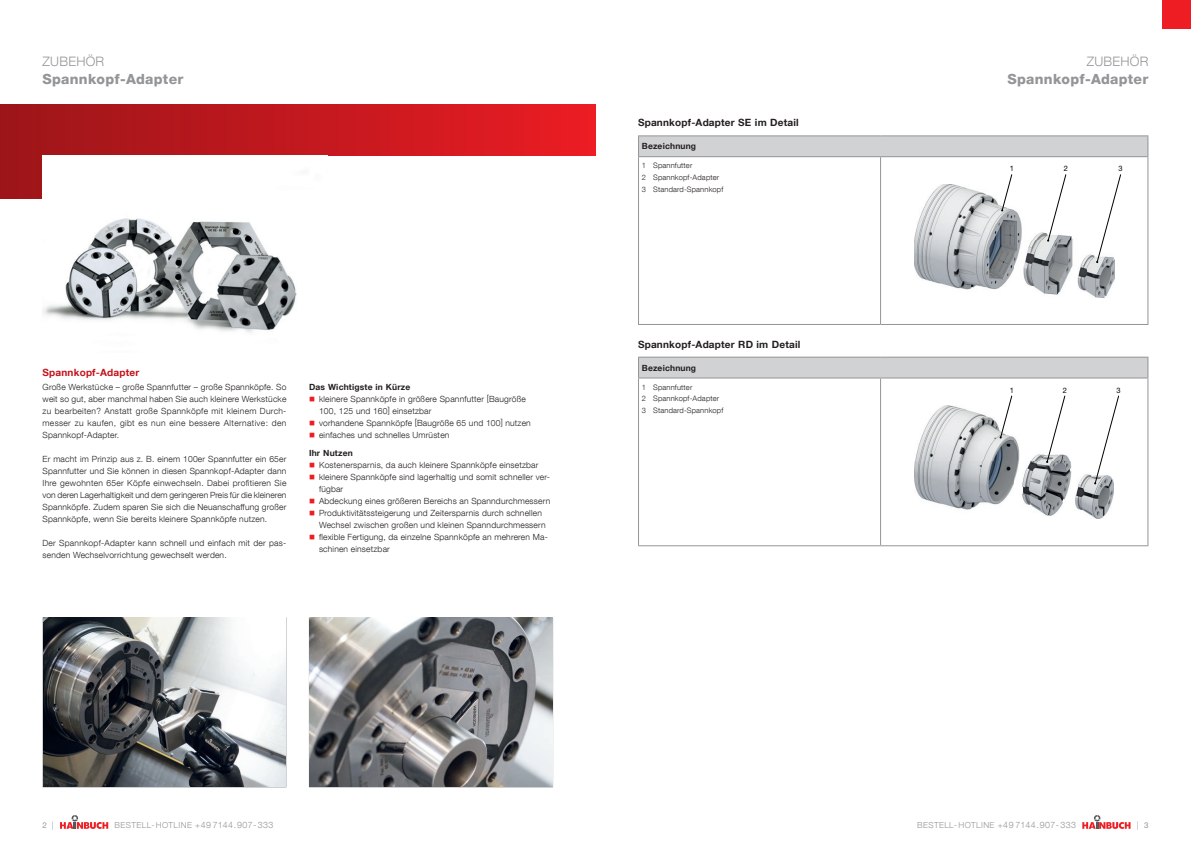
<style>
.page{position:relative;width:1191px;height:842px;background:#fff}
.page>*{position:absolute;margin:0;border:0;box-sizing:border-box;transform-origin:0 0}
.t1{font:800 14px "Helvetica Neue LT Com";letter-spacing:.02em;color:#939598}
.t2{font:300 13px "Helvetica Neue LT Com";letter-spacing:.02em;color:#939598}
.t3{font:700 10px "Helvetica Neue LT Com";letter-spacing:.02em;color:#231f20}
.t4{font:700 10px "Helvetica Neue LT Com";letter-spacing:.02em;color:#c4121a}
.t5{font:300 8.5px/12px "Helvetica Neue LT Com";letter-spacing:.02em;color:#231f20}
.t6{font:700 8.5px "Helvetica Neue LT Com";letter-spacing:.02em;color:#231f20}
.t7{font:300 8.3px "Helvetica Neue LT Com";letter-spacing:.05em;color:#939598}
.t8{font:8px "Helvetica Neue LT Com";color:#939598}
.t9{font:300 7.5px/11.8px "Helvetica Neue LT Com";letter-spacing:.02em;color:#231f20}
.t10{font:7.5px "Helvetica Neue LT Com";color:#000001}
.s1{color:#ee1d23}
.s2{font-weight:700}
.s3{font-weight:300;font-size:8.3px}
.s4{font-size:8.8px}
.s5{font-weight:400;font-size:8px}
</style>
<div class="page">
<svg style="left:60px;top:815px;width:48px;height:14px"></svg>
<svg style="left:1082px;top:815px;width:48px;height:14px"></svg>
<div style="left:1162px;top:0;width:29px;height:28px;background:#ee1d23"></div>
<div style="left:0;top:105px;width:595px;height:93px;background:linear-gradient(to right,#9f2024,#ea1b22)"></div>
<div style="left:326px;top:156px;width:269px;height:71px;background:#fff"></div>
<img style="left:43px;top:156px;width:283px;height:177px">
<hr style="left:552px;top:618px;width:1px;height:169px;background:#bcbdc0">
<hr style="left:309px;top:617px;width:244px;height:1px;background:#bcbdc0">
<hr style="left:309px;top:787px;width:244px;height:1px;background:#bcbdc0">
<img style="left:309px;top:618px;width:243px;height:169px">
<hr style="left:286px;top:618px;width:1px;height:169px;background:#bcbdc0">
<hr style="left:43px;top:617px;width:243px;height:1px;background:#bcbdc0">
<hr style="left:43px;top:787px;width:243px;height:1px;background:#bcbdc0">
<img style="left:43px;top:618px;width:243px;height:169px">
<div style="left:638px;top:136px;width:510px;height:21px;background:#d1d2d4"></div>
<svg style="left:638px;top:136px;width:1px;height:20px"></svg>
<svg style="left:1147px;top:136px;width:1px;height:20px"></svg>
<hr style="left:638px;top:157px;width:1px;height:167px;background:#939598">
<hr style="left:880px;top:157px;width:1px;height:167px;background:#939598">
<hr style="left:1147px;top:157px;width:1px;height:167px;background:#939598">
<hr style="left:638px;top:135px;width:242px;height:1px;background:#939598">
<hr style="left:880px;top:135px;width:268px;height:1px;background:#939598">
<hr style="left:638px;top:156px;width:242px;height:1px;background:#939598">
<hr style="left:880px;top:156px;width:268px;height:1px;background:#939598">
<hr style="left:638px;top:324px;width:242px;height:1px;background:#939598">
<hr style="left:880px;top:324px;width:268px;height:1px;background:#939598">
<img style="left:914px;top:184px;width:200px;height:113px">
<svg style="left:1001px;top:174px;width:11px;height:38px"></svg>
<svg style="left:1047px;top:174px;width:19px;height:68px"></svg>
<svg style="left:1096px;top:174px;width:25px;height:89px"></svg>
<div style="left:638px;top:357px;width:510px;height:21px;background:#d1d2d4"></div>
<svg style="left:638px;top:358px;width:1px;height:19px"></svg>
<svg style="left:1147px;top:358px;width:1px;height:19px"></svg>
<hr style="left:638px;top:378px;width:1px;height:167px;background:#939598">
<hr style="left:880px;top:378px;width:1px;height:167px;background:#939598">
<hr style="left:1147px;top:378px;width:1px;height:167px;background:#939598">
<hr style="left:638px;top:357px;width:242px;height:1px;background:#939598">
<hr style="left:880px;top:357px;width:268px;height:1px;background:#939598">
<hr style="left:638px;top:377px;width:242px;height:1px;background:#939598">
<hr style="left:880px;top:377px;width:268px;height:1px;background:#939598">
<hr style="left:638px;top:545px;width:242px;height:1px;background:#939598">
<hr style="left:880px;top:545px;width:268px;height:1px;background:#939598">
<img style="left:915px;top:405px;width:198px;height:113px">
<svg style="left:999px;top:395px;width:13px;height:44px"></svg>
<svg style="left:1046px;top:395px;width:19px;height:68px"></svg>
<svg style="left:1094px;top:395px;width:25px;height:89px"></svg>
<h2 class="t2" style="left:43px;top:53px;width:63px">ZUBEHÖR</h2>
<h1 class="t1" style="left:43px;top:71px;width:142px">Spannkopf-Adapter</h1>
<p class="t4" style="left:43px;top:366px;width:98px">Spannkopf-Adapter</p>
<p class="t5" style="left:43px;top:381px;width:245px;text-align:justify">Große Werkstücke – große Spannfutter – große Spannköpfe. So weit so gut, aber manchmal haben Sie auch kleinere Werkstücke zu bearbeiten? Anstatt große Spannköpfe mit kleinem Durch&shy;messer zu kaufen, gibt es nun eine bessere Alternative: den Spannkopf-Adapter.</p>
<p class="t5" style="left:43px;top:453px;width:245px;text-align:justify">Er macht im Prinzip aus z. B. einem 100er Spannfutter ein 65er Spannfutter und Sie können in diesen Spannkopf-Adapter dann Ihre gewohnten 65er Köpfe einwechseln. Dabei profitieren Sie von deren Lagerhaltigkeit und dem geringeren Preis für die kleineren Spannköpfe. Zudem sparen Sie sich die Neuanschaffung großer Spannköpfe, wenn Sie bereits kleinere Spannköpfe nutzen.</p>
<p class="t5" style="left:43px;top:537px;width:245px">Der Spannkopf-Adapter kann schnell und einfach mit der pas&shy;senden Wechselvorrichtung gewechselt werden.</p>
<p class="t6" style="left:309px;top:382px;width:103px">Das Wichtigste in Kürze</p>
<p class="t5" style="left:319px;top:393px;width:208px;text-indent:-10px"><span class="s1">■</span> kleinere Spannköpfe in größere Spannfutter [Baugröße<br>100, 125 und 160] einsetzbar</p>
<p class="t5" style="left:309px;top:417px;width:223px"><span class="s1">■</span> vorhandene Spannköpfe [Baugröße 65 und 100] nutzen</p>
<p class="t5" style="left:309px;top:426px;width:142px;line-height:17.9px"><span class="s1">■</span> einfaches und schnelles Umrüsten<br><span class="s2">Ihr Nutzen</span></p>
<p class="t5" style="left:309px;top:459px;width:231px"><span class="s1">■</span> Kostenersparnis, da auch kleinere Spannköpfe einsetzbar</p>
<p class="t5" style="left:319px;top:471px;width:232px;text-indent:-10px"><span class="s1">■</span> kleinere Spannköpfe sind lagerhaltig und somit schneller ver&shy;fügbar</p>
<p class="t5" style="left:309px;top:495px;width:243px"><span class="s1">■</span> Abdeckung eines größeren Bereichs an Spanndurchmessern</p>
<p class="t5" style="left:319px;top:507px;width:228px;text-indent:-10px"><span class="s1">■</span> Produktivitätssteigerung und Zeitersparnis durch schnellen<br>Wechsel zwischen großen und kleinen Spanndurchmessern</p>
<p class="t5" style="left:319px;top:531px;width:230px;text-indent:-10px"><span class="s1">■</span> flexible Fertigung, da einzelne Spannköpfe an mehreren Ma&shy;schinen einsetzbar</p>
<h2 class="t2" style="left:1086px;top:53px;width:63px">ZUBEHÖR</h2>
<h1 class="t1" style="left:1007px;top:71px;width:142px">Spannkopf-Adapter</h1>
<p class="t3" style="left:638px;top:116px;width:162px">Spannkopf-Adapter SE im Detail</p>
<p class="t6" style="left:642px;top:141px;width:56px">Bezeichnung</p>
<p class="t9" style="left:642px;top:159px;width:83px">1 Spannfutter<br>2 Spannkopf-Adapter<br>3 Standard-Spannkopf</p>
<p class="t10" style="left:1009px;top:164px;width:6px">1</p>
<p class="t10" style="left:1063px;top:164px;width:6px">2</p>
<p class="t10" style="left:1118px;top:164px;width:6px">3</p>
<p class="t3" style="left:638px;top:338px;width:164px">Spannkopf-Adapter RD im Detail</p>
<p class="t6" style="left:642px;top:362px;width:56px">Bezeichnung</p>
<p class="t9" style="left:642px;top:381px;width:83px">1 Spannfutter<br>2 Spannkopf-Adapter<br>3 Standard-Spannkopf</p>
<p class="t10" style="left:1009px;top:385px;width:6px">1</p>
<p class="t10" style="left:1062px;top:385px;width:6px">2</p>
<p class="t10" style="left:1116px;top:385px;width:6px">3</p>
<p class="t8" style="left:43px;top:820px;width:13px">2 <span class="s3">|</span></p>
<p class="t7" style="left:115px;top:820px;width:160px">BESTELL-HOTLINE +<span class="s4">49 7144.907-333</span></p>
<p class="t7" style="left:917px;top:820px;width:160px">BESTELL-HOTLINE +<span class="s4">49 7144.907-333</span></p>
<p class="t7" style="left:1136px;top:820px;width:13px">| <span class="s5">3</span></p>
</div>
